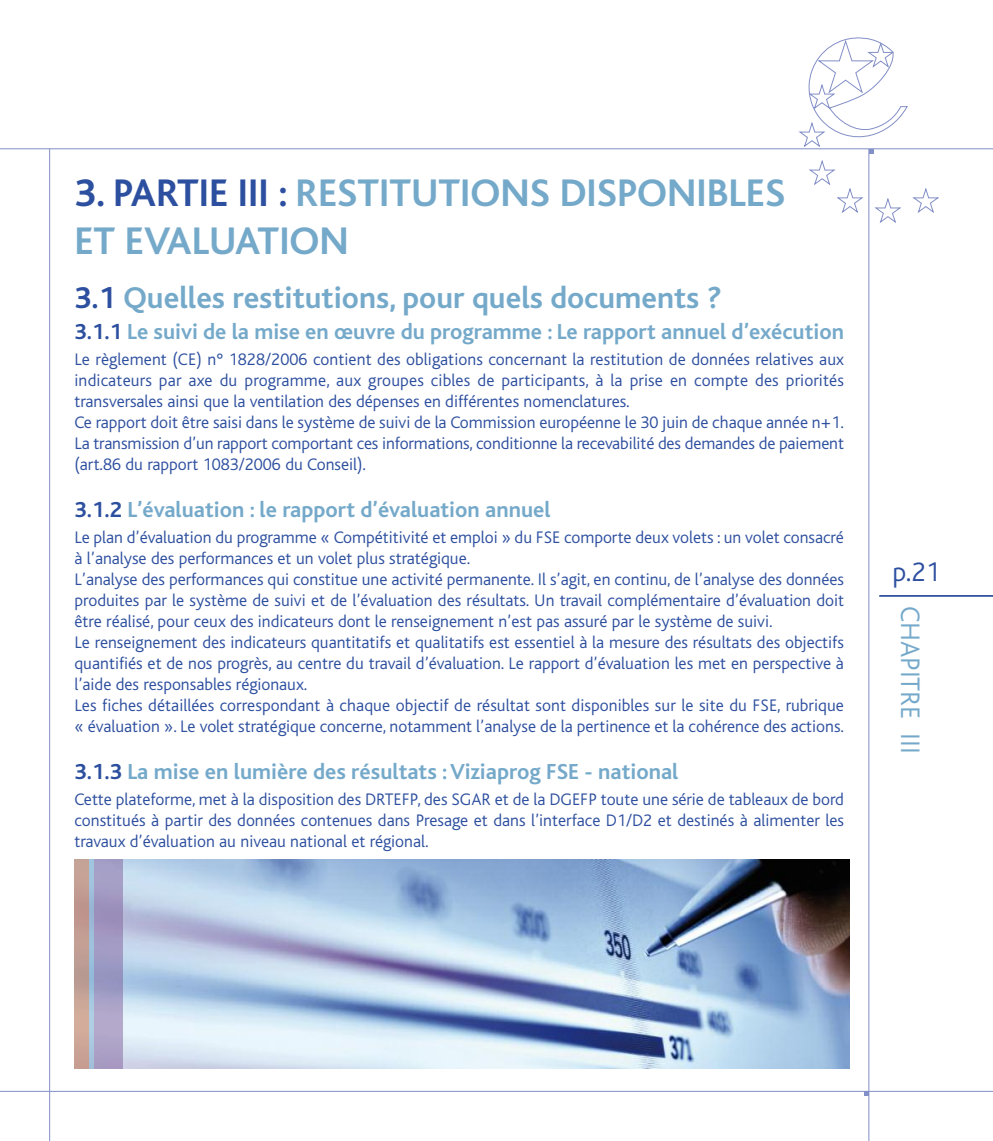
<style>
.page{position:relative;width:993px;height:1141px;background:#fff}
.page>*{position:absolute;margin:0;border:0;box-sizing:border-box;transform-origin:0 0}
.t1{font:700 40.25px/48.3px "Bliss";color:#75a9ca}
.t2{font:700 31.5px "Bliss";color:#75a9ca}
.t3{font:300 28px "Bliss";color:#75a9ca}
.t4{font:300 28px "Bliss";color:#2d4f9f}
.t5{font:700 22.75px "Bliss";color:#75a9ca}
.t6{font:300 17.5px/21px "Bliss";color:#2d4f9f}
.s1{color:#2d4f9f}
</style>
<div class="page">
<hr style="left:868px;top:149px;width:1px;height:992px;background:#838fc7">
<hr style="left:49px;top:149px;width:1px;height:992px;background:#838fc7">
<hr style="left:0;top:149px;width:992px;height:1px;background:#838fc7">
<svg style="left:864px;top:1092px;width:4px;height:4px"></svg>
<hr style="left:0;top:1091px;width:992px;height:1px;background:#838fc7">
<svg style="left:798px;top:37px;width:109px;height:117px"></svg>
<svg style="left:809px;top:160px;width:54px;height:53px"></svg>
<svg style="left:874px;top:198px;width:26px;height:25px"></svg>
<svg style="left:912px;top:188px;width:26px;height:25px"></svg>
<hr style="left:878px;top:595px;width:114px;height:2px;background:#2d4f9f">
<img style="left:123px;top:860px;width:725px;height:208px">
<img style="left:74px;top:860px;width:49px;height:208px">
<h1 class="t1" style="left:74px;top:173px;width:712px"><span class="s1">3. PARTIE III :</span> RESTITUTIONS DISPONIBLES<br>ET EVALUATION</h1>
<h2 class="t2" style="left:74px;top:287px;width:648px"><span class="s1">3.1</span> Quelles restitutions, pour quels documents ?</h2>
<h3 class="t5" style="left:74px;top:324px;width:770px"><span class="s1">3.1.1</span> Le suivi de la mise en œuvre du programme : Le rapport annuel d’exécution</h3>
<p class="t6" style="left:74px;top:350px;width:770px">Le règlement (CE) n° 1828/2006 contient des obligations concernant la restitution de données relatives aux indicateurs par axe du programme, aux groupes cibles de participants, à la prise en compte des priorités transversales ainsi que la ventilation des dépenses en différentes nomenclatures.<br>Ce rapport doit être saisi dans le système de suivi de la Commission européenne le 30 juin de chaque année n+1.<br>La transmission d’un rapport comportant ces informations, conditionne la recevabilité des demandes de paiement (art.86 du rapport 1083/2006 du Conseil).</p>
<h3 class="t5" style="left:74px;top:502px;width:477px"><span class="s1">3.1.2</span> L’évaluation : le rapport d’évaluation annuel</h3>
<p class="t6" style="left:74px;top:529px;width:770px">Le plan d’évaluation du programme « Compétitivité et emploi » du FSE comporte deux volets : un volet consacré à l’analyse des performances et un volet plus stratégique.<br>L’analyse des performances qui constitue une activité permanente. Il s’agit, en continu, de l’analyse des données produites par le système de suivi et de l’évaluation des résultats. Un travail complémentaire d’évaluation doit être réalisé, pour ceux des indicateurs dont le renseignement n’est pas assuré par le système de suivi.<br>Le renseignement des indicateurs quantitatifs et qualitatifs est essentiel à la mesure des résultats des objectifs quantifiés et de nos progrès, au centre du travail d’évaluation. Le rapport d’évaluation les met en perspective à l’aide des responsables régionaux.<br>Les fiches détaillées correspondant à chaque objectif de résultat sont disponibles sur le site du FSE, rubrique « évaluation ». Le volet stratégique concerne, notamment l’analyse de la pertinence et la cohérence des actions.</p>
<h3 class="t5" style="left:74px;top:764px;width:605px"><span class="s1">3.1.3</span> La mise en lumière des résultats :Viziaprog FSE - national</h3>
<p class="t6" style="left:74px;top:791px;width:770px;text-align:justify">Cette plateforme, met à la disposition des DRTEFP, des SGAR et de la DGEFP toute une série de tableaux de bord constitués à partir des données contenues dans Presage et dans l’interface D1/D2 et destinés à alimenter les travaux d’évaluation au niveau national et régional.</p>
<h3 class="t4" style="left:892px;top:562px;width:49px">p.21</h3>
<h3 class="t3" style="left:919px;top:606px;width:149px;rotate:90deg">CHAPITRE III</h3>
</div>
